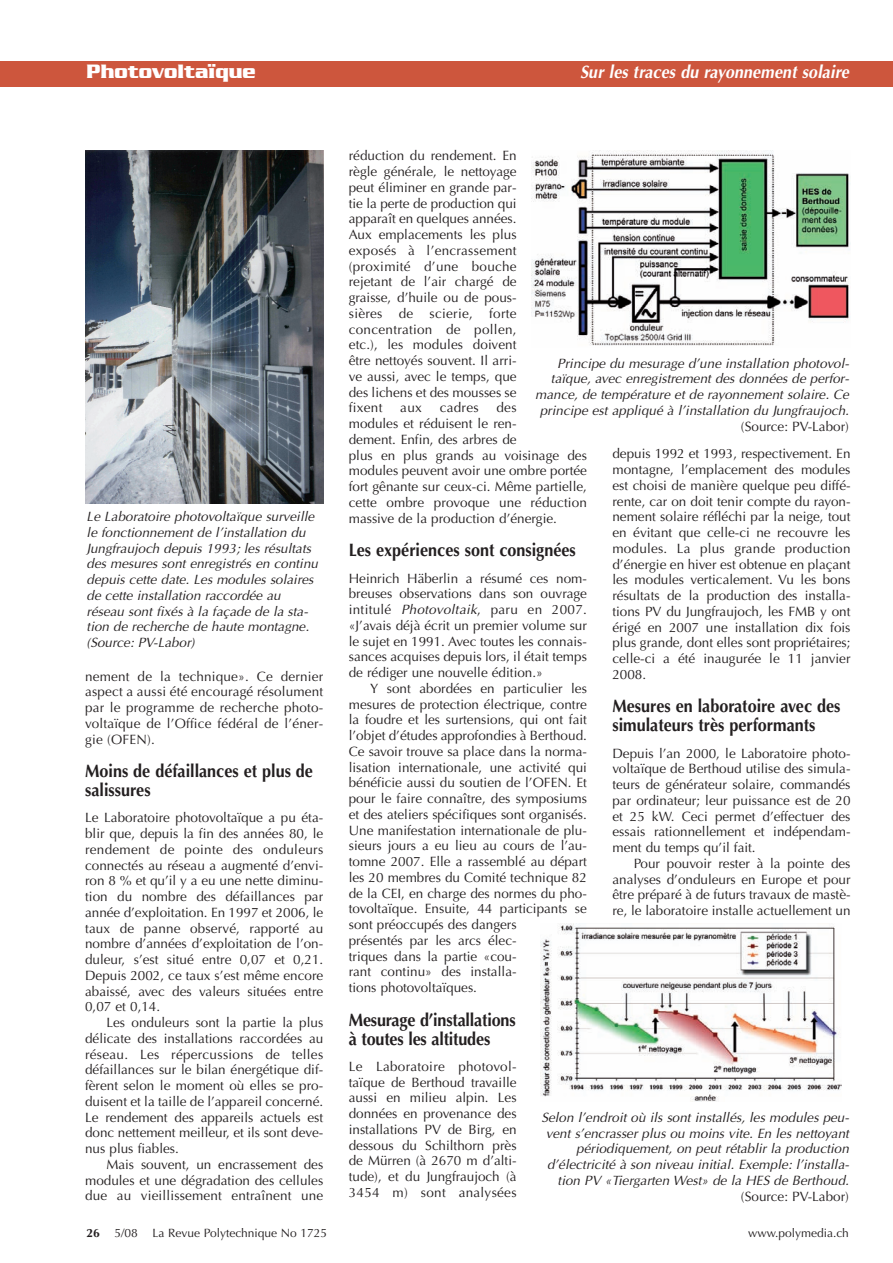
<style>
.page{position:relative;width:893px;height:1263px;background:#fff}
.page>*{position:absolute;margin:0;border:0;box-sizing:border-box;transform-origin:0 0}
.t1{font:700 21px "Serpentine";letter-spacing:.01em;color:#fff;scale:.9 1}
.t2{font:700 18px/18.8px "Optima";color:#231f20;scale:.9 1}
.t3{font:italic 700 18px "Optima";color:#fff;scale:.9 1}
.t4{font:13.5px/15.8px "Optima";color:#231f20;text-align:justify}
.t5{font:italic 13.5px/15.8px "Optima";color:#231f20;text-align:right}
.t6{font:12px "Optima";color:#231f20}
.s1{font-style:italic}
.s2{font-weight:700}
</style>
<div class="page">
<div style="left:0;top:61px;width:893px;height:25px;background:#cd563d"></div>
<img style="left:532px;top:150px;width:317px;height:196px">
<img style="left:541px;top:923px;width:300px;height:179px">
<img style="left:85px;top:150px;width:238px;height:353px">
<h1 class="t1" style="left:87px;top:64px;width:190px">Photovoltaïque</h1>
<h2 class="t3" style="left:580px;top:64px;width:304px">Sur les traces du rayonnement solaire</h2>
<p class="t5" style="left:87px;top:510px;width:236px;text-align:left">Le Laboratoire photovoltaïque surveille le fonctionnement de l’installation du Jungfraujoch depuis 1993; les résultats des mesures sont enregistrés en continu depuis cette date. Les modules solaires de cette installation raccordée au réseau sont fixés à la façade de la sta&shy;tion de recherche de haute montagne. (Source: PV-Labor)</p>
<p class="t4" style="left:85px;top:669px;width:240px">nement de la technique». Ce dernier aspect a aussi été encouragé résolument par le programme de recherche photo&shy;voltaïque de l’Office fédéral de l’éner&shy;gie (OFEN).</p>
<h2 class="t2" style="left:85px;top:763px;width:255px">Moins de défaillances et plus de salissures</h2>
<p class="t4" style="left:85px;top:811px;width:240px">Le Laboratoire photovoltaïque a pu éta&shy;blir que, depuis la fin des années 80, le rendement de pointe des onduleurs connectés au réseau a augmenté d’envi&shy;ron 8 % et qu’il y a eu une nette diminu&shy;tion du nombre des défaillances par année d’exploitation. En 1997 et 2006, le taux de panne observé, rapporté au nombre d’années d’exploitation de l’on&shy;duleur, s’est situé entre 0,07 et 0,21.<br>Depuis 2002, ce taux s’est même encore abaissé, avec des valeurs situées entre 0,07 et 0,14.</p>
<p class="t4" style="left:85px;top:1016px;width:240px;text-indent:21px">Les onduleurs sont la partie la plus délicate des installations raccordées au réseau. Les répercussions de telles défaillances sur le bilan énergétique dif&shy;fèrent selon le moment où elles se pro&shy;duisent et la taille de l’appareil concerné.<br>Le rendement des appareils actuels est donc nettement meilleur, et ils sont deve&shy;nus plus fiables.</p>
<p class="t4" style="left:85px;top:1158px;width:240px;text-indent:21px">Mais souvent, un encrassement des modules et une dégradation des cellules due au vieillissement entraînent une</p>
<p class="t4" style="left:349px;top:149px;width:169px">réduction du rendement. En règle générale, le nettoyage peut éliminer en grande par&shy;tie la perte de production qui apparaît en quelques années.<br>Aux emplacements les plus exposés à l’encrassement (proximité d’une bouche rejetant de l’air chargé de graisse, d’huile ou de pous&shy;sières de scierie, forte concentration de pollen, etc.), les modules doivent être nettoyés souvent. Il arri&shy;ve aussi, avec le temps, que des lichens et des mousses se fixent</p>
<p class="t5" style="left:535px;top:356px;width:318px">Principe du mesurage d’une installation photovol&shy;taïque, avec enregistrement des données de perfor&shy;mance, de température et de rayonnement solaire. Ce principe est appliqué à l’installation du Jungfraujoch.</p>
<p class="t4" style="left:741px;top:419px;width:109px">(Source: PV-Labor)</p>
<p class="t4" style="left:349px;top:401px;width:240px;text-align:left;text-indent:148px">des<br>modules et réduisent le ren-<br>dement. Enfin, des arbres de<br>plus en plus grands au voisinage des modules peuvent avoir une ombre portée fort gênante sur ceux-ci. Même partielle, cette ombre provoque une réduction massive de la production d’énergie.</p>
<h2 class="t2" style="left:349px;top:542px;width:254px">Les expériences sont consignées</h2>
<p class="t4" style="left:349px;top:571px;width:240px">Heinrich Häberlin a résumé ces nom&shy;breuses observations dans son ouvrage intitulé <span class="s1">Photovoltaik</span>, paru en 2007. «J’avais déjà écrit un premier volume sur le sujet en 1991. Avec toutes les connais&shy;sances acquises depuis lors, il était temps de rédiger une nouvelle édition.»</p>
<p class="t4" style="left:349px;top:682px;width:240px;text-align:left;text-indent:21px">Y sont abordées en particulier les mesures de protection électrique, contre la foudre et les surtensions, qui ont fait l’objet d’études approfondies à Berthoud.<br>Ce savoir trouve sa place dans la norma&shy;lisation internationale, une activité qui bénéficie aussi du soutien de l’OFEN. Et pour le faire connaître, des symposiums et des ateliers spécifiques sont organisés.<br>Une manifestation internationale de plu&shy;sieurs jours a eu lieu au cours de l’au&shy;tomne 2007. Elle a rassemblé au départ les 20 membres du Comité technique 82 de la CEI, en charge des normes du pho&shy;tovoltaïque. Ensuite, 44 participants se sont préoccupés des dangers<br>présentés par les arcs élec-<br>triques dans la partie «cou-<br>rant continu» des installa-<br>tions photovoltaïques.</p>
<h2 class="t2" style="left:349px;top:1012px;width:187px">Mesurage d’installations à toutes les altitudes</h2>
<p class="t4" style="left:349px;top:1060px;width:169px">Le Laboratoire photovol&shy;taïque de Berthoud travaille aussi en milieu alpin. Les données en provenance des installations PV de Birg, en dessous du Schilthorn près de Mürren (à 2670 m d’alti&shy;tude), et du Jungfraujoch (à 3454 m) sont analysées</p>
<p class="t4" style="left:400px;top:401px;width:23px">aux</p>
<p class="t4" style="left:440px;top:401px;width:40px">cadres</p>
<p class="t4" style="left:612px;top:447px;width:240px">depuis 1992 et 1993, respectivement. En montagne, l’emplacement des modules est choisi de manière quelque peu diffé&shy;rente, car on doit tenir compte du rayon&shy;nement solaire réfléchi par la neige, tout en évitant que celle-ci ne recouvre les modules. La plus grande production d’énergie en hiver est obtenue en plaçant les modules verticalement. Vu les bons résultats de la production des installa&shy;tions PV du Jungfraujoch, les FMB y ont érigé en 2007 une installation dix fois plus grande, dont elles sont propriétaires; celle-ci a été inaugurée le 11 janvier 2008.</p>
<h2 class="t2" style="left:612px;top:699px;width:255px">Mesures en laboratoire avec des simulateurs très performants</h2>
<p class="t4" style="left:612px;top:746px;width:240px">Depuis l’an 2000, le Laboratoire photo&shy;voltaïque de Berthoud utilise des simula&shy;teurs de générateur solaire, commandés par ordinateur; leur puissance est de 20 et 25 kW. Ceci permet d’effectuer des essais rationnellement et indépendam&shy;ment du temps qu’il fait.</p>
<p class="t4" style="left:612px;top:857px;width:240px;text-indent:21px">Pour pouvoir rester à la pointe des analyses d’onduleurs en Europe et pour être préparé à de futurs travaux de mastè&shy;re, le laboratoire installe actuellement un</p>
<p class="t5" style="left:541px;top:1111px;width:312px">Selon l’endroit où ils sont installés, les modules peu&shy;vent s’encrasser plus ou moins vite. En les nettoyant périodiquement, on peut rétablir la production d’électricité à son niveau initial. Exemple: l’installa&shy;tion PV «Tiergarten West» de la HES de Berthoud.</p>
<p class="t4" style="left:741px;top:1189px;width:109px">(Source: PV-Labor)</p>
<p class="t6" style="left:87px;top:1227px;width:242px"><span class="s2">26</span> 5/08 La Revue Polytechnique No 1725</p>
<p class="t6" style="left:748px;top:1227px;width:102px">www.polymedia.ch</p>
</div>
